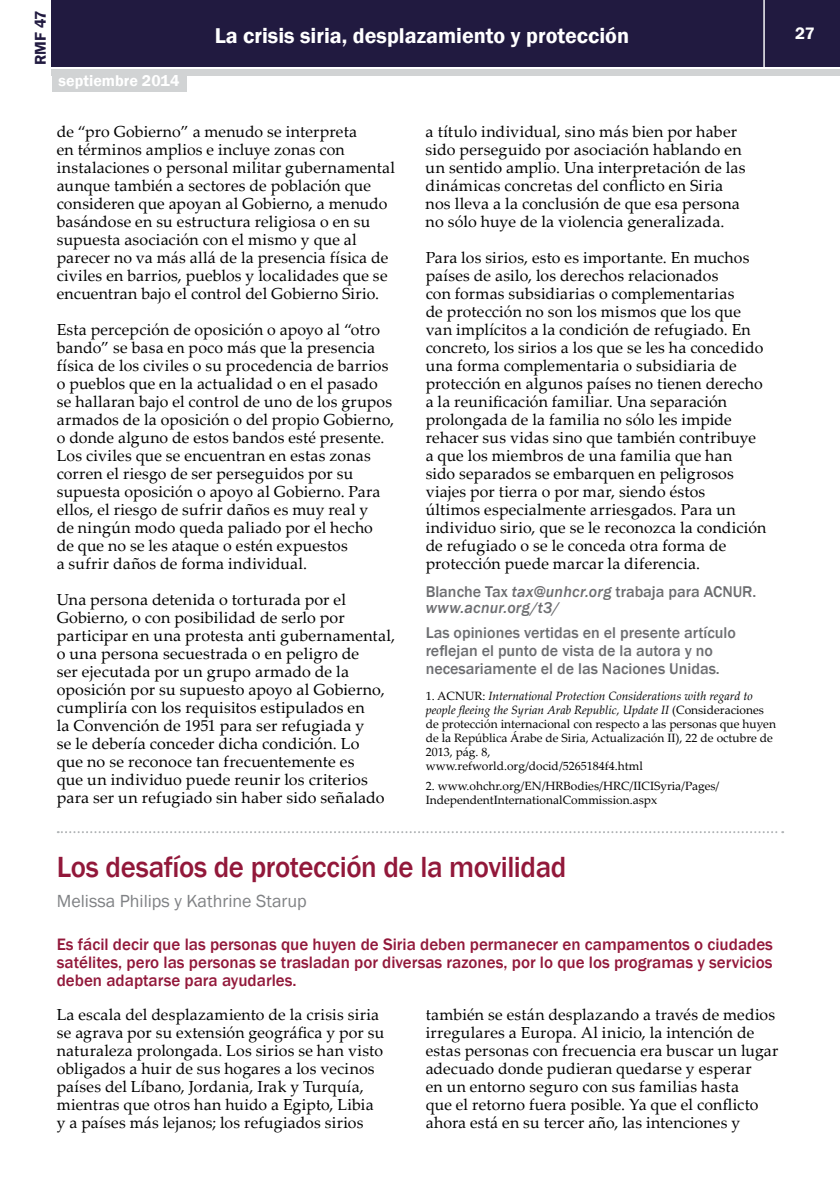
<style>
.page{position:relative;width:840px;height:1191px;background:#fff}
.page>*{position:absolute;margin:0;border:0;box-sizing:border-box;transform-origin:0 0}
.t1{font:500 30px "Franklin Gothic";letter-spacing:-.015em;color:#92183a;scale:.96 1}
.t2{font:600 22px "Franklin Gothic";color:#fff}
.t3{font:18px "Franklin Gothic";color:#808285}
.t4{font:500 17px/18px "Franklin Gothic";color:#92183a;text-align:justify}
.t5{font:600 17px "Franklin Gothic";color:#fff}
.t6{font:16px/18px "Palatino Linotype";letter-spacing:.01em;color:#000}
.t7{font:500 16px/18px "Franklin Gothic";color:#6d6e71}
.t8{font:italic 500 16px/16px "Franklin Gothic";letter-spacing:.01em;color:#6d6e71}
.t9{font:600 16px "Franklin Gothic";color:#fff}
.t10{font:600 16px "Franklin Gothic";color:#211a40}
.t11{font:12px/14px "Palatino Linotype";color:#000}
.s1{font-style:normal}
.s2{font-style:italic}
</style>
<div class="page">
<div style="left:52px;top:0;width:787px;height:66px;background:#211a40"></div>
<div style="left:52px;top:69px;width:787px;height:6px;background:#d1d3d4"></div>
<hr style="left:763px;top:0;width:1px;height:68px;background:#fff">
<div style="left:52px;top:74px;width:134px;height:18px;background:#d1d3d4"></div>
<svg style="left:58px;top:831px;width:724px;height:2px"></svg>
<p class="t10" style="left:31px;top:65px;width:57px;rotate:-90deg">RMF 47</p>
<h2 class="t2" style="left:214px;top:22px;width:416px">La crisis siria, desplazamiento y protección</h2>
<p class="t5" style="left:794px;top:23px;width:21px">27</p>
<p class="t9" style="left:59px;top:71px;width:122px">septiembre 2014</p>
<p class="t6" style="left:57px;top:122px;width:340px">de “pro Gobierno” a menudo se interpreta<br>en términos amplios e incluye zonas con instalaciones o personal militar gubernamental aunque también a sectores de población que consideren que apoyan al Gobierno, a menudo basándose en su estructura religiosa o en su supuesta asociación con el mismo y que al parecer no va más allá de la presencia física de civiles en barrios, pueblos y localidades que se encuentran bajo el control del Gobierno Sirio.</p>
<p class="t6" style="left:57px;top:320px;width:338px">Esta percepción de oposición o apoyo al “otro bando” se basa en poco más que la presencia física de los civiles o su procedencia de barrios o pueblos que en la actualidad o en el pasado se hallaran bajo el control de uno de los grupos armados de la oposición o del propio Gobierno, o donde alguno de estos bandos esté presente.<br>Los civiles que se encuentran en estas zonas corren el riesgo de ser perseguidos por su supuesta oposición o apoyo al Gobierno. Para ellos, el riesgo de sufrir daños es muy real y<br>de ningún modo queda paliado por el hecho de que no se les ataque o estén expuestos<br>a sufrir daños de forma individual.</p>
<p class="t6" style="left:57px;top:590px;width:340px">Una persona detenida o torturada por el Gobierno, o con posibilidad de serlo por participar en una protesta anti gubernamental, o una persona secuestrada o en peligro de<br>ser ejecutada por un grupo armado de la oposición por su supuesto apoyo al Gobierno, cumpliría con los requisitos estipulados en<br>la Convención de 1951 para ser refugiada y<br>se le debería conceder dicha condición. Lo<br>que no se reconoce tan frecuentemente es<br>que un individuo puede reunir los criterios para ser un refugiado sin haber sido señalado</p>
<p class="t6" style="left:425px;top:122px;width:321px">a título individual, sino más bien por haber sido perseguido por asociación hablando en un sentido amplio. Una interpretación de las dinámicas concretas del conflicto en Siria nos lleva a la conclusión de que esa persona no sólo huye de la violencia generalizada.</p>
<p class="t6" style="left:425px;top:248px;width:342px">Para los sirios, esto es importante. En muchos países de asilo, los derechos relacionados<br>con formas subsidiarias o complementarias<br>de protección no son los mismos que los que van implícitos a la condición de refugiado. En concreto, los sirios a los que se les ha concedido una forma complementaria o subsidiaria de protección en algunos países no tienen derecho a la reunificación familiar. Una separación prolongada de la familia no sólo les impide rehacer sus vidas sino que también contribuye a que los miembros de una familia que han<br>sido separados se embarquen en peligrosos viajes por tierra o por mar, siendo éstos<br>últimos especialmente arriesgados. Para un individuo sirio, que se le reconozca la condición de refugiado o se le conceda otra forma de protección puede marcar la diferencia.</p>
<p class="t8" style="left:425px;top:584px;width:332px"><span class="s1">Blanche Tax</span> tax@unhcr.org <span class="s1">trabaja para ACNUR. </span>www.acnur.org/t3/</p>
<p class="t7" style="left:425px;top:624px;width:311px">Las opiniones vertidas en el presente artículo reflejan el punto de vista de la autora y no necesariamente el de las Naciones Unidas.</p>
<p class="t11" style="left:425px;top:688px;width:351px">1. ACNUR: <span class="s2">International Protection Considerations with regard to people fleeing the Syrian Arab Republic, Update II</span> (Consideraciones de protección internacional con respecto a las personas que huyen de la República Árabe de Siria, Actualización II), 22 de octubre de 2013, pág. 8,<br>www.refworld.org/docid/5265184f4.html</p>
<p class="t11" style="left:425px;top:778px;width:295px">2. www.ohchr.org/EN/HRBodies/HRC/IICISyria/Pages/<br>IndependentInternationalCommission.aspx</p>
<h1 class="t1" style="left:57px;top:849px;width:532px">Los desafíos de protección de la movilidad</h1>
<p class="t3" style="left:57px;top:889px;width:251px">Melissa Philips y Kathrine Starup</p>
<p class="t4" style="left:57px;top:935px;width:717px">Es fácil decir que las personas que huyen de Siria deben permanecer en campamentos o ciudades satélites, pero las personas se trasladan por diversas razones, por lo que los programas y servicios deben adaptarse para ayudarles.</p>
<p class="t6" style="left:57px;top:1004px;width:329px">La escala del desplazamiento de la crisis siria se agrava por su extensión geográfica y por su naturaleza prolongada. Los sirios se han visto obligados a huir de sus hogares a los vecinos países del Líbano, Jordania, Irak y Turquía, mientras que otros han huido a Egipto, Libia y a países más lejanos; los refugiados sirios</p>
<p class="t6" style="left:425px;top:1004px;width:354px">también se están desplazando a través de medios irregulares a Europa. Al inicio, la intención de estas personas con frecuencia era buscar un lugar adecuado donde pudieran quedarse y esperar<br>en un entorno seguro con sus familias hasta<br>que el retorno fuera posible. Ya que el conflicto ahora está en su tercer año, las intenciones y</p>
</div>
